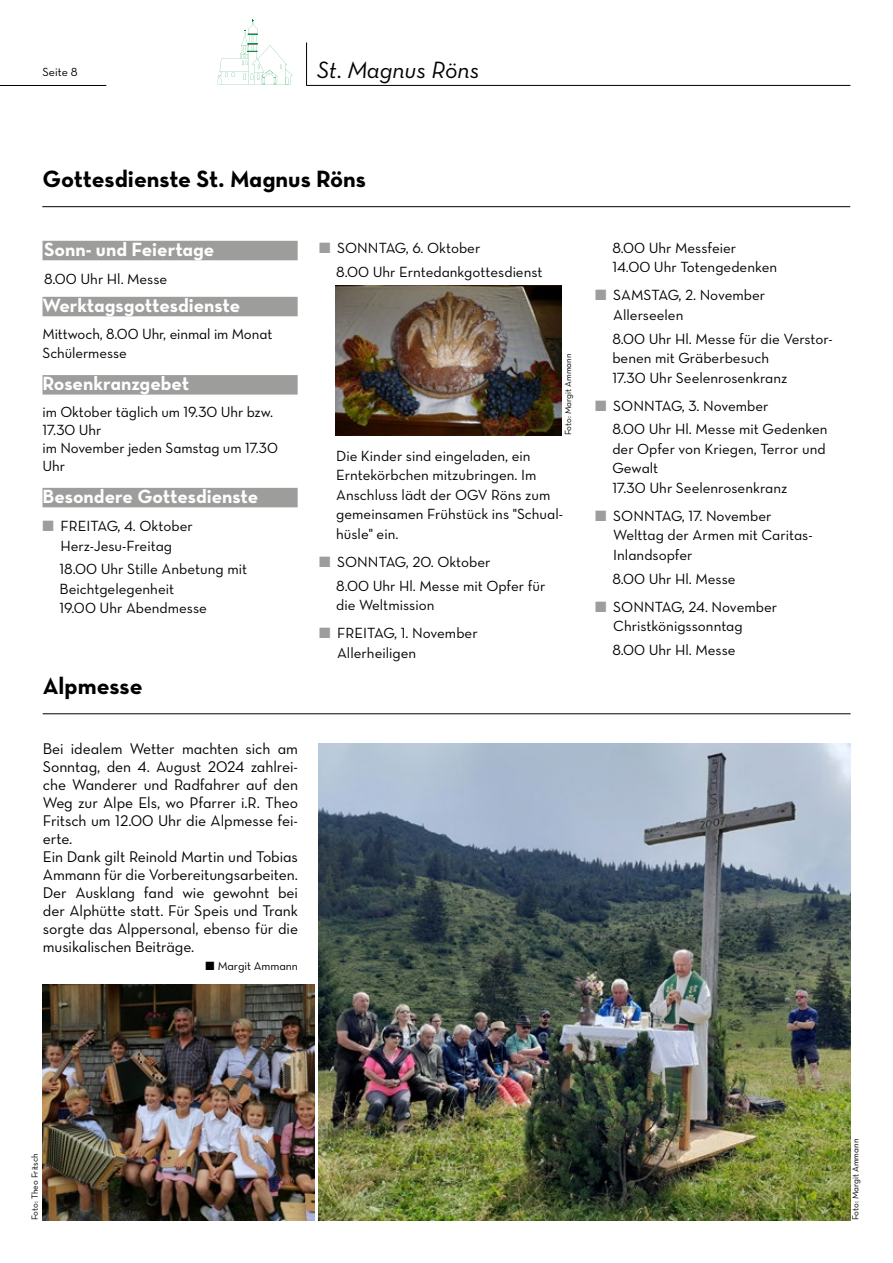
<style>
.page{position:relative;width:893px;height:1263px;background:#fff}
.page>*{position:absolute;margin:0;border:0;box-sizing:border-box;transform-origin:0 0}
.t1{font:24px "Neutra Text Bold Alt";color:#000}
.t2{font:24px "Neutra Text Book Italic Alt";color:#000}
.t3{font:19.5px "Neutra Text Bold Alt";color:#fff}
.t4{font:15.75px/18px "Neutra Text Book Alt";letter-spacing:-.005em;color:#000}
.t5{font:15px/19.5px "Neutra Text Book Alt";color:#000}
.t6{font:12px "Neutra Text Book Alt";letter-spacing:-.005em;color:#000}
.t7{font:9px "Neutra Text Book Alt";color:#000}
.s1{font-family:"Neutra Text Bold Alt";font-size:19.5px;color:#fff}
.s2{color:#9d9d9c}
</style>
<div class="page">
<svg style="left:218px;top:19px;width:75px;height:66px"></svg>
<hr style="left:0;top:85px;width:106px;height:1px;background:#000">
<hr style="left:306px;top:43px;width:1px;height:42px;background:#000">
<hr style="left:306px;top:85px;width:544px;height:1px;background:#000">
<div style="left:43px;top:241px;width:255px;height:19px;background:#9d9d9c"></div>
<div style="left:43px;top:297px;width:255px;height:19px;background:#9d9d9c"></div>
<div style="left:43px;top:375px;width:255px;height:20px;background:#9d9d9c"></div>
<div style="left:43px;top:488px;width:255px;height:19px;background:#9d9d9c"></div>
<hr style="left:42px;top:206px;width:808px;height:1px;background:#000">
<img style="left:336px;top:286px;width:225px;height:149px">
<hr style="left:43px;top:713px;width:808px;height:1px;background:#000">
<img style="left:319px;top:743px;width:531px;height:477px">
<img style="left:43px;top:984px;width:272px;height:236px">
<p class="t6" style="left:43px;top:65px;width:37px">Seite 8</p>
<h1 class="t2" style="left:317px;top:56px;width:164px">St. Magnus Röns</h1>
<h1 class="t1" style="left:43px;top:164px;width:325px">Gottesdienste St. Magnus Röns</h1>
<h2 class="t3" style="left:44px;top:237px;width:172px">Sonn- und Feiertage</h2>
<p class="t5" style="left:44px;top:269px;width:166px">8.00 Uhr Hl. Messe <span class="s1">ssen</span></p>
<h2 class="t3" style="left:43px;top:293px;width:199px">Werktagsgottesdienste</h2>
<p class="t5" style="left:43px;top:323px;width:231px">Mittwoch, 8.00 Uhr, einmal im Monat<br>Schülermesse</p>
<h2 class="t3" style="left:43px;top:371px;width:148px">Rosenkranzgebet</h2>
<p class="t5" style="left:43px;top:402px;width:237px;line-height:18px">im Oktober täglich um 19.30 Uhr bzw.<br>17.30 Uhr<br>im November jeden Samstag um 17.30<br>Uhr</p>
<h2 class="t3" style="left:43px;top:484px;width:217px">Besondere Gottesdienste</h2>
<p class="t5" style="left:43px;top:516px;width:152px;text-align:center"><span class="s2">■</span> FREITAG, 4. Oktober<br>Herz-Jesu-Freitag</p>
<p class="t5" style="left:60px;top:559px;width:189px">18.00 Uhr Stille Anbetung mit<br>Beichtgelegenheit<br>19.00 Uhr Abendmesse</p>
<h1 class="t1" style="left:43px;top:671px;width:101px">Alpmesse</h1>
<p class="t4" style="left:43px;top:739px;width:257px">Bei idealem Wetter machten sich am Sonntag, den 4. August 2024 zahlrei&shy;che Wanderer und Radfahrer auf den Weg zur Alpe Els, wo Pfarrer i.R. Theo Fritsch um 12.00 Uhr die Alpmesse fei&shy;erte.<br>Ein Dank gilt Reinold Martin und Tobias Ammann für die Vorbereitungsarbeiten.<br>Der Ausklang fand wie gewohnt bei der Alphütte statt. Für Speis und Trank sorgte das Alppersonal, ebenso für die musikalischen Beiträge.</p>
<p class="t6" style="left:206px;top:959px;width:94px">■ Margit Ammann</p>
<p class="t5" style="left:336px;top:236px;width:208px;line-height:23.7px;text-indent:-17px"><span class="s2">■</span> SONNTAG, 6. Oktober<br>8.00 Uhr Erntedankgottesdienst</p>
<p class="t7" style="left:562px;top:435px;width:83px;rotate:-90deg">Foto: Margit Ammann</p>
<p class="t5" style="left:336px;top:446px;width:228px">Die Kinder sind eingeladen, ein<br>Erntekörbchen mitzubringen. Im<br>Anschluss lädt der OGV Röns zum gemeinsamen Frühstück ins "Schual&shy;hüsle" ein.</p>
<p class="t5" style="left:336px;top:549px;width:211px;line-height:23.7px;text-indent:-17px"><span class="s2">■</span> SONNTAG, 20. Oktober<br>8.00 Uhr Hl. Messe mit Opfer für</p>
<p class="t5" style="left:336px;top:595px;width:100px">die Weltmission</p>
<p class="t5" style="left:337px;top:623px;width:142px;text-indent:-18px"><span class="s2">■</span> FREITAG, 1. November<br>Allerheiligen</p>
<p class="t5" style="left:612px;top:238px;width:166px">8.00 Uhr Messfeier<br>14.00 Uhr Totengedenken</p>
<p class="t5" style="left:613px;top:285px;width:153px;text-indent:-18px"><span class="s2">■</span> SAMSTAG, 2. November<br>Allerseelen</p>
<p class="t5" style="left:612px;top:329px;width:222px">8.00 Uhr Hl. Messe für die Verstor&shy;benen mit Gräberbesuch<br>17.30 Uhr Seelenrosenkranz</p>
<p class="t5" style="left:612px;top:393px;width:217px;line-height:23.7px;text-indent:-17px"><span class="s2">■</span> SONNTAG, 3. November<br>8.00 Uhr Hl. Messe mit Gedenken</p>
<p class="t5" style="left:612px;top:439px;width:215px">der Opfer von Kriegen, Terror und<br>Gewalt<br>17.30 Uhr Seelenrosenkranz</p>
<p class="t5" style="left:613px;top:506px;width:201px;text-indent:-18px"><span class="s2">■</span> SONNTAG, 17. November<br>Welttag der Armen mit Caritas-<br>Inlandsopfer</p>
<p class="t5" style="left:612px;top:569px;width:125px">8.00 Uhr Hl. Messe</p>
<p class="t5" style="left:613px;top:597px;width:165px;text-indent:-18px"><span class="s2">■</span> SONNTAG, 24. November<br>Christkönigssonntag</p>
<p class="t5" style="left:612px;top:640px;width:125px">8.00 Uhr Hl. Messe</p>
<p class="t7" style="left:29px;top:1220px;width:69px;rotate:-90deg">Foto: Theo Fritsch</p>
<p class="t7" style="left:850px;top:1220px;width:83px;rotate:-90deg">Foto: Margit Ammann</p>
</div>
